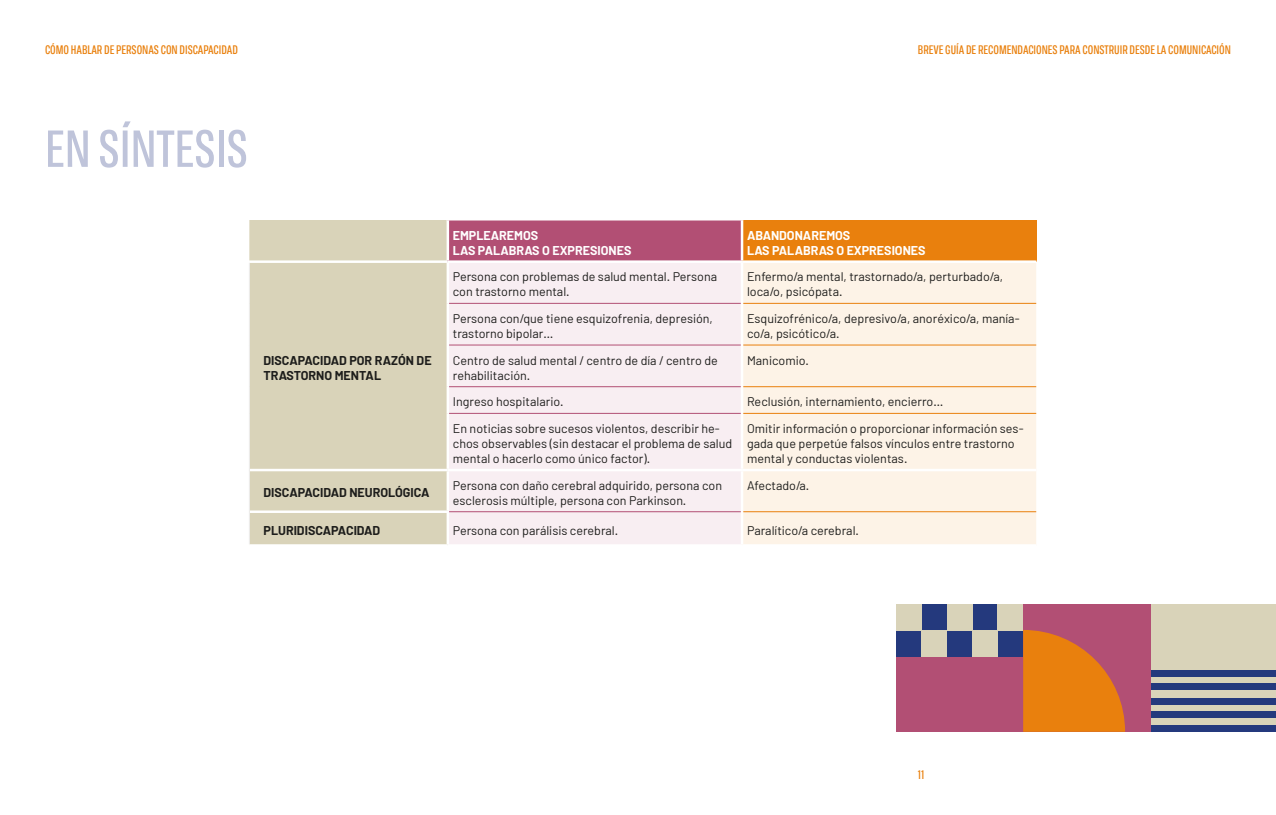
<style>
.page{position:relative;width:1276px;height:815px;background:#fff}
.page>*{position:absolute;margin:0;border:0;box-sizing:border-box;transform-origin:0 0}
.t1{font:500 51.75px "Tofino Pro Personal Cond";color:#bfc4da}
.t2{font:12.5px/15px "Barlow";color:#1d1d1b}
.t3{font:700 12.5px/15px "Barlow";color:#1d1d1b}
.t4{font:700 12.5px/15px "Barlow";color:#fff}
.t5{font:500 12.25px "Tofino Pro Personal Cond";color:#e9800d}
</style>
<div class="page">
<div style="left:249px;top:220px;width:197px;height:324px;background:#d9d3b9"></div>
<div style="left:448px;top:220px;width:294px;height:42px;background:#b24f74"></div>
<div style="left:742px;top:220px;width:294px;height:42px;background:#e9800d"></div>
<div style="left:449px;top:263px;width:292px;height:281px;background:#f8eef2"></div>
<div style="left:743px;top:263px;width:293px;height:281px;background:#fdf3e7"></div>
<hr style="left:446px;top:220px;width:297px;height:1px;background:#fff">
<hr style="left:249px;top:260px;width:199px;height:3px;background:#fff">
<hr style="left:448px;top:260px;width:294px;height:3px;background:#fff">
<hr style="left:742px;top:260px;width:294px;height:3px;background:#fff">
<hr style="left:741px;top:220px;width:2px;height:40px;background:#fff">
<hr style="left:250px;top:469px;width:198px;height:2px;background:#fff">
<hr style="left:250px;top:510px;width:199px;height:3px;background:#fff">
<hr style="left:249px;top:263px;width:1px;height:40px;background:#ededed">
<hr style="left:249px;top:303px;width:1px;height:42px;background:#ededed">
<hr style="left:249px;top:345px;width:1px;height:42px;background:#ededed">
<svg style="left:249px;top:387px;width:1px;height:26px"></svg>
<hr style="left:249px;top:413px;width:1px;height:57px;background:#ededed">
<hr style="left:249px;top:470px;width:1px;height:42px;background:#ededed">
<hr style="left:249px;top:512px;width:1px;height:32px;background:#ededed">
<hr style="left:448px;top:469px;width:294px;height:2px;background:#fff">
<hr style="left:742px;top:469px;width:294px;height:2px;background:#fff">
<hr style="left:446px;top:220px;width:3px;height:40px;background:#fff">
<hr style="left:449px;top:303px;width:292px;height:1px;background:#b24f74">
<hr style="left:449px;top:345px;width:292px;height:1px;background:#b24f74">
<hr style="left:449px;top:386px;width:292px;height:1px;background:#b24f74">
<hr style="left:449px;top:413px;width:292px;height:1px;background:#b24f74">
<hr style="left:449px;top:511px;width:292px;height:1px;background:#b24f74">
<hr style="left:1036px;top:220px;width:1px;height:40px;background:#e9800d">
<hr style="left:743px;top:303px;width:293px;height:1px;background:#e9800d">
<hr style="left:743px;top:345px;width:293px;height:1px;background:#e9800d">
<hr style="left:743px;top:386px;width:293px;height:1px;background:#e9800d">
<hr style="left:743px;top:413px;width:293px;height:1px;background:#e9800d">
<hr style="left:743px;top:511px;width:293px;height:1px;background:#e9800d">
<div style="left:1150px;top:605px;width:126px;height:127px;background:#d9d3b9"></div>
<div style="left:896px;top:657px;width:127px;height:75px;background:#b24f74"></div>
<div style="left:896px;top:605px;width:127px;height:52px;background:#24397d"></div>
<div style="left:997px;top:605px;width:26px;height:26px;background:#d9d3b9"></div>
<div style="left:972px;top:631px;width:25px;height:26px;background:#d9d3b9"></div>
<div style="left:946px;top:605px;width:26px;height:26px;background:#d9d3b9"></div>
<div style="left:921px;top:631px;width:25px;height:26px;background:#d9d3b9"></div>
<div style="left:896px;top:605px;width:25px;height:26px;background:#d9d3b9"></div>
<div style="left:1150px;top:725px;width:126px;height:7px;background:#24397d"></div>
<div style="left:1150px;top:711px;width:126px;height:7px;background:#24397d"></div>
<div style="left:1150px;top:698px;width:126px;height:6px;background:#24397d"></div>
<div style="left:1150px;top:684px;width:126px;height:6px;background:#24397d"></div>
<div style="left:1150px;top:670px;width:126px;height:7px;background:#24397d"></div>
<div style="left:1023px;top:605px;width:127px;height:127px;background:#b24f74"></div>
<svg style="left:1023px;top:630px;width:102px;height:102px"></svg>
<p class="t5" style="left:45px;top:41px;width:194px">CÓMO HABLAR DE PERSONAS CON DISCAPACIDAD</p>
<p class="t5" style="left:918px;top:41px;width:314px">BREVE GUÍA DE RECOMENDACIONES PARA CONSTRUIR DESDE LA COMUNICACIÓN</p>
<h1 class="t1" style="left:45px;top:112px;width:204px">EN SÍNTESIS</h1>
<p class="t3" style="left:263px;top:353px;width:170px">DISCAPACIDAD POR RAZÓN DE<br>TRASTORNO MENTAL</p>
<p class="t4" style="left:453px;top:227px;width:180px">EMPLEAREMOS<br>LAS PALABRAS O EXPRESIONES</p>
<p class="t4" style="left:747px;top:227px;width:180px">ABANDONAREMOS<br>LAS PALABRAS O EXPRESIONES</p>
<p class="t2" style="left:453px;top:269px;width:266px">Persona con problemas de salud mental. Persona con trastorno mental.</p>
<p class="t2" style="left:747px;top:269px;width:257px">Enfermo/a mental, trastornado/a, perturbado/a, loca/o, psicópata.</p>
<p class="t2" style="left:453px;top:311px;width:261px">Persona con/que tiene esquizofrenia, depresión, trastorno bipolar…</p>
<p class="t2" style="left:747px;top:311px;width:274px">Esquizofrénico/a, depresivo/a, anoréxico/a, manía&shy;co/a, psicótico/a.</p>
<p class="t2" style="left:453px;top:352px;width:266px">Centro de salud mental / centro de día / centro de rehabilitación.</p>
<p class="t2" style="left:747px;top:352px;width:63px">Manicomio.</p>
<p class="t2" style="left:453px;top:394px;width:112px">Ingreso hospitalario.</p>
<p class="t2" style="left:747px;top:394px;width:198px">Reclusión, internamiento, encierro…</p>
<p class="t2" style="left:453px;top:421px;width:281px">En noticias sobre sucesos violentos, describir he&shy;chos observables (sin destacar el problema de salud mental o hacerlo como único factor).</p>
<p class="t2" style="left:747px;top:421px;width:278px">Omitir información o proporcionar información ses&shy;gada que perpetúe falsos vínculos entre trastorno mental y conductas violentas.</p>
<p class="t3" style="left:263px;top:485px;width:168px">DISCAPACIDAD NEUROLÓGICA</p>
<p class="t2" style="left:453px;top:477px;width:271px">Persona con daño cerebral adquirido, persona con esclerosis múltiple, persona con Parkinson.</p>
<p class="t2" style="left:747px;top:477px;width:64px">Afectado/a.</p>
<p class="t3" style="left:263px;top:523px;width:118px">PLURIDISCAPACIDAD</p>
<p class="t2" style="left:453px;top:523px;width:167px">Persona con parálisis cerebral.</p>
<p class="t2" style="left:747px;top:523px;width:113px">Paralítico/a cerebral.</p>
<p class="t5" style="left:918px;top:766px;width:8px">11</p>
</div>
